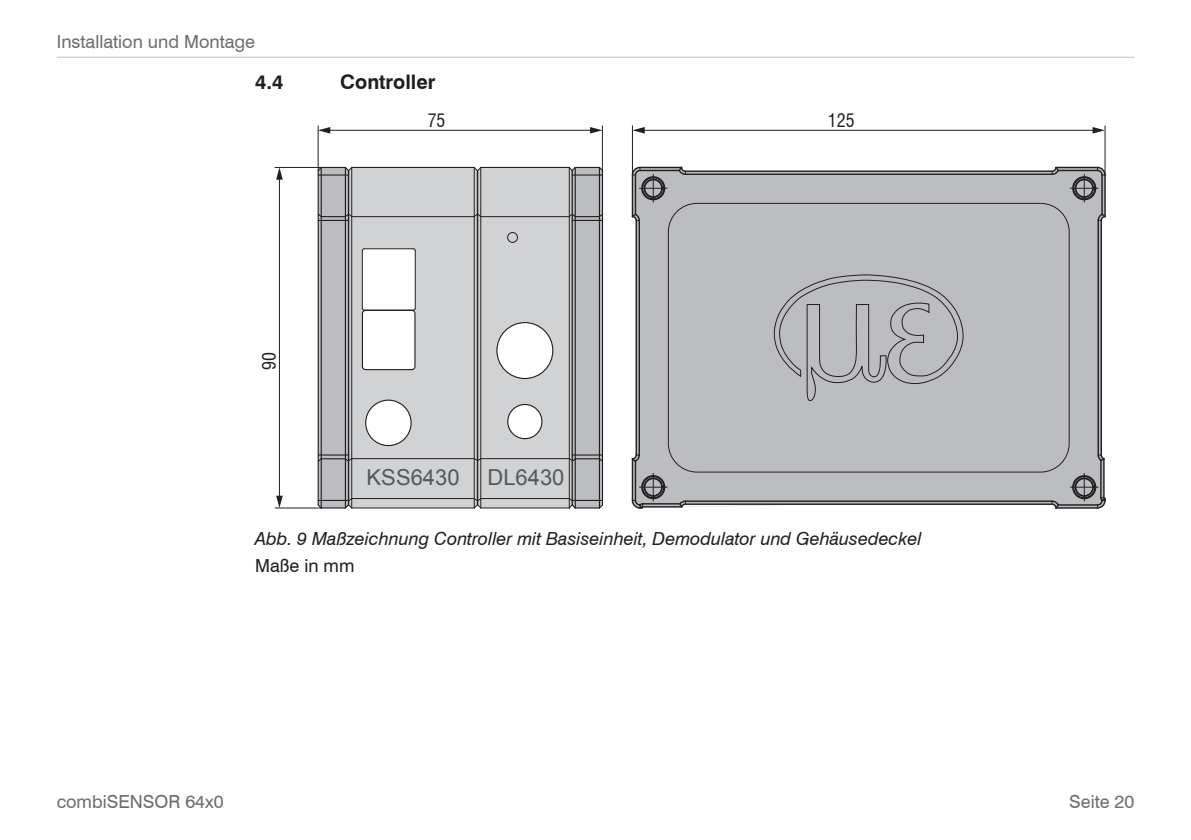
<style>
.page{position:relative;width:1191px;height:840px;background:#fff}
.page>*{position:absolute;margin:0;border:0;box-sizing:border-box;transform-origin:0 0}
.t1{font:22px "Arial";color:#57585a}
.t2{font:700 20px "Swiss 721 BT";color:#231f20}
.t3{font:italic 18px "Swiss 721 BT";color:#231f20}
.t4{font:18px "Swiss 721 BT";color:#6c6d70}
.Fließtext{font:18px "Swiss 721 BT";color:#231f20}
.t5{font:condensed 18px "Swiss 721 BT";color:#231f20}
</style>
<div class="page">
<hr style="left:57px;top:57px;width:1077px;height:1px;background:#bebfc2">
<div style="left:637px;top:172px;width:463px;height:335px;background:#bcbdc0"></div>
<hr style="left:635px;top:220px;width:2px;height:235px;background:#231f20">
<hr style="left:638px;top:220px;width:2px;height:235px;background:#231f20">
<hr style="left:685px;top:503px;width:367px;height:1px;background:#231f20">
<hr style="left:685px;top:500px;width:367px;height:1px;background:#231f20">
<hr style="left:685px;top:173px;width:367px;height:2px;background:#231f20">
<hr style="left:685px;top:170px;width:367px;height:2px;background:#231f20">
<hr style="left:1097px;top:220px;width:2px;height:235px;background:#231f20">
<hr style="left:1100px;top:220px;width:2px;height:235px;background:#231f20">
<hr style="left:632px;top:125px;width:1px;height:50px;background:#231f20">
<hr style="left:642px;top:130px;width:452px;height:1px;background:#231f20">
<svg style="left:633px;top:127px;width:12px;height:6px"></svg>
<svg style="left:1092px;top:127px;width:12px;height:6px"></svg>
<hr style="left:1104px;top:125px;width:1px;height:50px;background:#231f20">
<svg style="left:766px;top:275px;width:197px;height:125px;background:#b2b3b5"></svg>
<svg style="left:631px;top:165px;width:66px;height:67px;background:#a7a7aa"></svg>
<svg style="left:631px;top:442px;width:66px;height:67px;background:#a6a6a9"></svg>
<hr style="left:668px;top:232px;width:1px;height:211px;background:#231f20">
<svg style="left:1040px;top:165px;width:66px;height:67px;background:#a6a7a9"></svg>
<svg style="left:1040px;top:442px;width:66px;height:67px;background:#a6a6a9"></svg>
<hr style="left:1068px;top:232px;width:1px;height:211px;background:#231f20">
<hr style="left:697px;top:203px;width:343px;height:1px;background:#231f20">
<hr style="left:697px;top:471px;width:343px;height:1px;background:#231f20">
<div style="left:349px;top:168px;width:222px;height:339px;background:#d1d2d4"></div>
<hr style="left:352px;top:507px;width:122px;height:1px;background:#231f20">
<hr style="left:352px;top:497px;width:122px;height:1px;background:#231f20">
<hr style="left:352px;top:458px;width:122px;height:1px;background:#231f20">
<hr style="left:351px;top:167px;width:1px;height:340px;background:#231f20">
<hr style="left:474px;top:167px;width:1px;height:340px;background:#231f20">
<hr style="left:352px;top:216px;width:122px;height:1px;background:#231f20">
<hr style="left:352px;top:167px;width:122px;height:1px;background:#231f20">
<div style="left:362px;top:249px;width:53px;height:61px;background:#fff;border-radius:2px"></div>
<hr style="left:362px;top:250px;width:1px;height:58px;background:#231f20">
<hr style="left:415px;top:250px;width:1px;height:58px;background:#231f20">
<hr style="left:364px;top:248px;width:49px;height:1px;background:#231f20">
<hr style="left:345px;top:220px;width:3px;height:235px;background:#bcbdc0">
<div style="left:321px;top:220px;width:24px;height:235px;background:#bcbdc0"></div>
<hr style="left:318px;top:220px;width:3px;height:235px;background:#bcbdc0">
<hr style="left:318px;top:454px;width:30px;height:1px;background:#231f20">
<hr style="left:348px;top:170px;width:1px;height:334px;background:#231f20">
<hr style="left:345px;top:167px;width:1px;height:340px;background:#231f20">
<hr style="left:321px;top:167px;width:1px;height:340px;background:#231f20">
<hr style="left:318px;top:170px;width:1px;height:334px;background:#231f20">
<hr style="left:318px;top:220px;width:30px;height:1px;background:#231f20">
<svg style="left:317px;top:166px;width:36px;height:54px;background:#9f9fa2"></svg>
<svg style="left:316px;top:455px;width:37px;height:54px;background:#a0a0a2"></svg>
<hr style="left:275px;top:507px;width:47px;height:1px;background:#231f20">
<hr style="left:279px;top:177px;width:1px;height:320px;background:#231f20">
<svg style="left:276px;top:495px;width:7px;height:12px"></svg>
<svg style="left:276px;top:168px;width:7px;height:11px"></svg>
<hr style="left:275px;top:167px;width:46px;height:1px;background:#231f20">
<div style="left:362px;top:310px;width:53px;height:59px;background:#fff;border-radius:3px"></div>
<div style="left:362px;top:309px;width:53px;height:61px;border:1px solid #231f20;border-radius:3px"></div>
<div style="left:507px;top:232px;width:11px;height:11px;border:1px solid #231f20;border-radius:50%"></div>
<hr style="left:481px;top:507px;width:88px;height:1px;background:#231f20">
<svg style="left:473px;top:166px;width:9px;height:6px"></svg>
<hr style="left:481px;top:497px;width:88px;height:1px;background:#231f20">
<hr style="left:481px;top:458px;width:88px;height:1px;background:#231f20">
<hr style="left:477px;top:170px;width:1px;height:334px;background:#231f20">
<hr style="left:480px;top:167px;width:1px;height:340px;background:#231f20">
<hr style="left:569px;top:167px;width:1px;height:340px;background:#231f20">
<hr style="left:481px;top:216px;width:88px;height:1px;background:#231f20">
<svg style="left:473px;top:497px;width:9px;height:12px"></svg>
<svg style="left:473px;top:456px;width:9px;height:5px"></svg>
<svg style="left:473px;top:213px;width:9px;height:5px"></svg>
<hr style="left:481px;top:167px;width:88px;height:1px;background:#231f20">
<hr style="left:318px;top:125px;width:1px;height:45px;background:#231f20">
<hr style="left:328px;top:130px;width:264px;height:1px;background:#231f20">
<svg style="left:318px;top:127px;width:12px;height:6px"></svg>
<svg style="left:590px;top:127px;width:12px;height:6px"></svg>
<hr style="left:602px;top:125px;width:1px;height:46px;background:#231f20">
<hr style="left:599px;top:220px;width:3px;height:235px;background:#bcbdc0">
<div style="left:575px;top:220px;width:24px;height:235px;background:#bcbdc0"></div>
<hr style="left:572px;top:220px;width:3px;height:235px;background:#bcbdc0">
<hr style="left:572px;top:454px;width:30px;height:1px;background:#231f20">
<hr style="left:602px;top:170px;width:1px;height:334px;background:#231f20">
<hr style="left:599px;top:167px;width:1px;height:340px;background:#231f20">
<hr style="left:574px;top:167px;width:2px;height:340px;background:#231f20">
<hr style="left:571px;top:170px;width:2px;height:334px;background:#231f20">
<hr style="left:572px;top:220px;width:30px;height:1px;background:#231f20">
<svg style="left:568px;top:166px;width:36px;height:54px;background:#a0a0a2"></svg>
<svg style="left:568px;top:455px;width:36px;height:54px;background:#9e9ea0"></svg>
<div style="left:497px;top:322px;width:56px;height:56px;background:#fff;border-radius:50%"></div>
<div style="left:496px;top:322px;width:57px;height:57px;border:1px solid #231f20;border-radius:50%"></div>
<div style="left:366px;top:400px;width:45px;height:45px;background:#fff;border-radius:50%"></div>
<div style="left:365px;top:399px;width:47px;height:47px;border:1px solid #231f20;border-radius:50%"></div>
<div style="left:508px;top:404px;width:34px;height:34px;background:#fff;border-radius:50%"></div>
<div style="left:507px;top:403px;width:35px;height:36px;border:1px solid #231f20;border-radius:50%"></div>
<p class="t4" style="left:57px;top:30px;width:200px">Installation und Montage</p>
<p class="t2" style="left:255px;top:70px;width:30px">4.4</p>
<p class="t2" style="left:340px;top:70px;width:97px">Controller</p>
<p class="t5" style="left:258px;top:370px;width:19px;rotate:-90deg">90</p>
<p class="t5" style="left:428px;top:109px;width:19px">75</p>
<p class="t1" style="left:367px;top:463px;width:94px">KSS6430</p>
<p class="t1" style="left:487px;top:463px;width:79px">DL6430</p>
<p class="t5" style="left:828px;top:109px;width:28px">125</p>
<p class="t3" style="left:255px;top:527px;width:668px">Abb. 9 Maßzeichnung Controller mit Basiseinheit, Demodulator und Gehäusedeckel</p>
<p class="Fließtext" style="left:255px;top:555px;width:101px">Maße in mm</p>
<p class="t4" style="left:57px;top:790px;width:168px">combiSENSOR 64x0</p>
<p class="t4" style="left:1069px;top:790px;width:67px">Seite 20</p>
</div>
